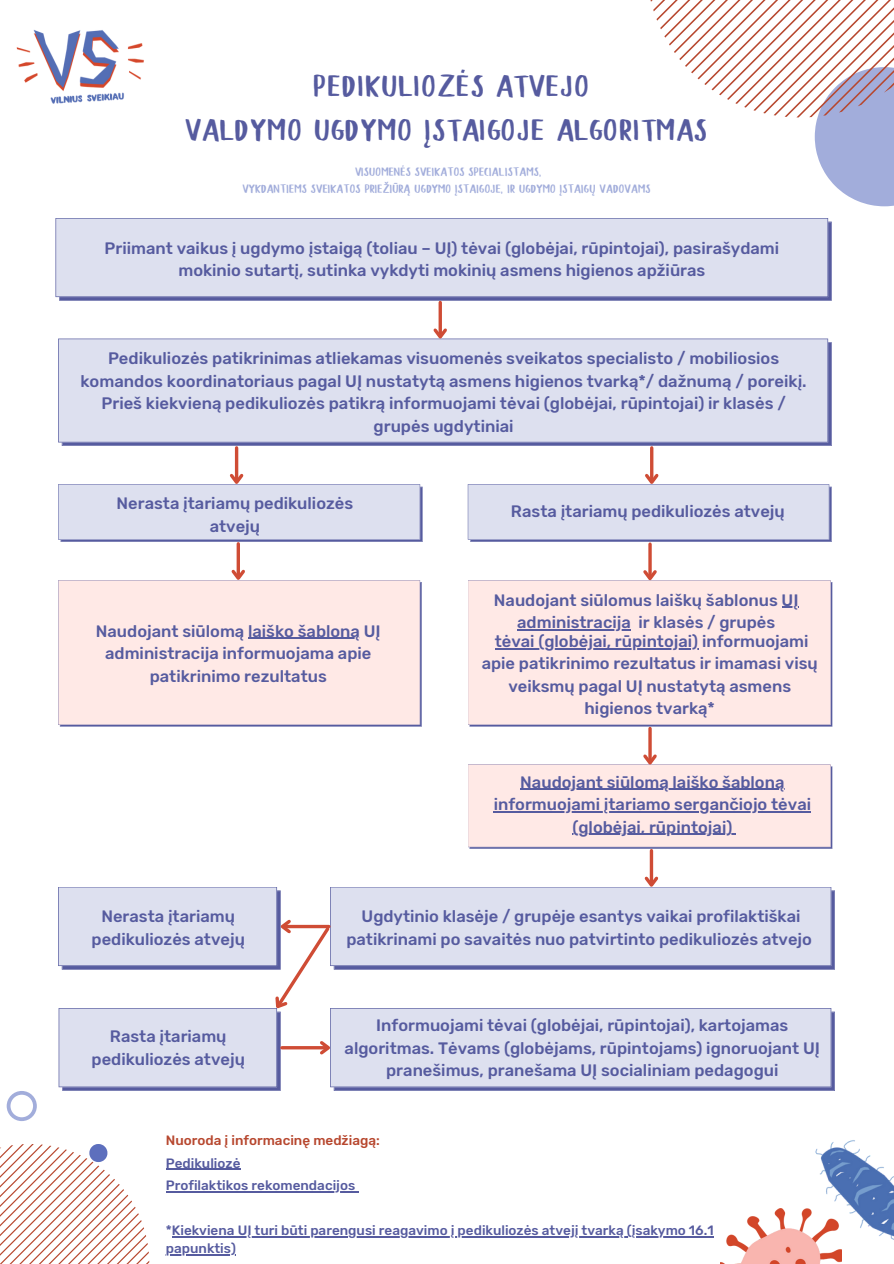
<style>
.page{position:relative;width:894px;height:1264px;background:#fff}
.page>*{position:absolute;margin:0;border:0;box-sizing:border-box;transform-origin:0 0}
.t1{font:31.5px/43.8px "Blodders";letter-spacing:.03em;color:#565b9f;text-align:center}
.t2{font:500 16.5px/22.5px "Rubik";color:#565b9f;text-align:center}
.t3{font:500 13.5px "Rubik";color:#565b9f}
.t4{font:500 13.5px "Rubik";color:#b7472e}
.t5{font:12.3px/16.8px "Blodders";color:#a2addb;text-align:center}
</style>
<div class="page">
<svg style="left:59px;top:221px;width:772px;height:80px;background:#666aa8"></svg>
<div style="left:55px;top:218px;width:772px;height:79px;background:#dde0ef"></div>
<svg style="left:62px;top:342px;width:769px;height:104px;background:#6a6faa"></svg>
<div style="left:58px;top:338px;width:769px;height:104px;background:#dde0ef"></div>
<div style="left:58px;top:580px;width:362px;height:145px;background:#ffe9e6"></div>
<hr style="left:248px;top:637px;width:112px;height:2px;background:#565b9f">
<div style="left:468px;top:580px;width:362px;height:145px;background:#ffe9e6"></div>
<hr style="left:494px;top:648px;width:204px;height:1px;background:#565b9f">
<svg style="left:236px;top:544px;width:4px;height:22px"></svg>
<svg style="left:228px;top:566px;width:20px;height:18px"></svg>
<hr style="left:166px;top:1168px;width:74px;height:1px;background:#565b9f">
<hr style="left:172px;top:1236px;width:541px;height:1px;background:#565b9f">
<hr style="left:166px;top:1254px;width:70px;height:1px;background:#565b9f">
<img style="left:16px;top:29px;width:128px;height:75px">
<div style="left:814px;top:67px;width:79px;height:139px;background:#a2addb"></div>
<svg style="left:650px;top:0;width:243px;height:117px"></svg>
<img style="left:815px;top:1140px;width:78px;height:123px">
<img style="left:720px;top:1208px;width:120px;height:55px">
<svg style="left:7px;top:1091px;width:30px;height:30px"></svg>
<svg style="left:0;top:1144px;width:149px;height:119px"></svg>
<svg style="left:438px;top:302px;width:4px;height:23px"></svg>
<svg style="left:430px;top:325px;width:20px;height:17px"></svg>
<hr style="left:235px;top:448px;width:3px;height:33px;background:#cf4c35">
<svg style="left:58px;top:471px;width:364px;height:71px"></svg>
<hr style="left:650px;top:448px;width:3px;height:33px;background:#cf4c35">
<svg style="left:467px;top:471px;width:364px;height:71px"></svg>
<hr style="left:648px;top:544px;width:3px;height:33px;background:#cf4c35">
<svg style="left:640px;top:567px;width:19px;height:17px"></svg>
<hr style="left:648px;top:728px;width:3px;height:34px;background:#cf4c35">
<svg style="left:468px;top:751px;width:364px;height:98px;background:#f4e3e4"></svg>
<svg style="left:649px;top:850px;width:4px;height:23px"></svg>
<svg style="left:58px;top:873px;width:776px;height:217px"></svg>
<hr style="left:166px;top:1191px;width:189px;height:1px;background:#565b9f">
<svg style="left:781px;top:606px;width:17px;height:2px"></svg>
<hr style="left:517px;top:629px;width:113px;height:1px;background:#565b9f">
<p class="t1" style="left:186px;top:67px;width:523px">PEDIKULIOZĖS ATVEJO<br>VALDYMO UGDYMO ĮSTAIGOJE ALGORITMAS</p>
<p class="t5" style="left:242px;top:165px;width:409px">VISUOMENĖS SVEIKATOS SPECIALISTAMS,<br>VYKDANTIEMS SVEIKATOS PRIEŽIŪRĄ UGDYMO ĮSTAIGOJE, IR UGDYMO ĮSTAIGŲ VADOVAMS</p>
<p class="t2" style="left:105px;top:237px;width:676px">Priimant vaikus į ugdymo įstaigą (toliau – UĮ) tėvai (globėjai, rūpintojai), pasirašydami mokinio sutartį, sutinka vykdyti mokinių asmens higienos apžiūras</p>
<h1 class="t2" style="left:80px;top:347px;width:727px">Pedikuliozės patikrinimas atliekamas visuomenės sveikatos specialisto / mobiliosios komandos koordinatoriaus pagal UĮ nustatytą asmens higienos tvarką*/ dažnumą / poreikį.<br>Prieš kiekvieną pedikuliozės patikrą informuojami tėvai (globėjai, rūpintojai) ir klasės / grupės ugdytiniai</h1>
<p class="t2" style="left:116px;top:492px;width:238px">Nerasta įtariamų pedikuliozės atvejų</p>
<p class="t2" style="left:511px;top:500px;width:275px">Rasta įtariamų pedikuliozės atvejų</p>
<h2 class="t2" style="left:96px;top:619px;width:286px">Naudojant siūlomą laiško šabloną UĮ</h2>
<h2 class="t2" style="left:105px;top:642px;width:268px">administracija informuojama apie patikrinimo rezultatus</h2>
<p class="t2" style="left:494px;top:588px;width:306px">Naudojant siūlomus laiškų šablonus UĮ administracija ir klasės / grupės</p>
<h2 class="t2" style="left:481px;top:630px;width:337px">tėvai (globėjai, rūpintojai) informuojami apie patikrinimo rezultatus ir imamasi visų veiksmų pagal UĮ nustatytą asmens higienos tvarką*</h2>
<h3 class="t2" style="left:520px;top:770px;width:265px">Naudojant siūlomą laiško šabloną</h3>
<h3 class="t2" style="left:493px;top:793px;width:319px">informuojami įtariamo sergančiojo tėvai</h3>
<p class="t2" style="left:572px;top:815px;width:161px">(globėjai, rūpintojai)</p>
<h2 class="t2" style="left:91px;top:905px;width:155px">Nerasta įtariamų pedikuliozės atvejų</h2>
<h2 class="t2" style="left:91px;top:1025px;width:155px">Rasta įtariamų pedikuliozės atvejų</h2>
<h2 class="t2" style="left:346px;top:905px;width:467px">Ugdytinio klasėje / grupėje esantys vaikai profilaktiškai patikrinami po savaitės nuo patvirtinto pedikuliozės atvejo</h2>
<h2 class="t2" style="left:344px;top:1014px;width:477px">Informuojami tėvai (globėjai, rūpintojai), kartojamas algoritmas. Tėvams (globėjams, rūpintojams) ignoruojant UĮ pranešimus, pranešama UĮ socialiniam pedagogui</h2>
<h2 class="t4" style="left:166px;top:1132px;width:215px">Nuoroda į informacinę medžiagą:</h2>
<h2 class="t3" style="left:166px;top:1155px;width:76px">Pedikuliozė</h2>
<h3 class="t3" style="left:166px;top:1177px;width:191px">Profilaktikos rekomendacijos</h3>
<h2 class="t3" style="left:166px;top:1222px;width:549px">*Kiekviena UĮ turi būti parengusi reagavimo į pedikuliozės atvejį tvarką (įsakymo 16.1</h2>
<p class="t3" style="left:166px;top:1240px;width:72px">papunktis)</p>
</div>
